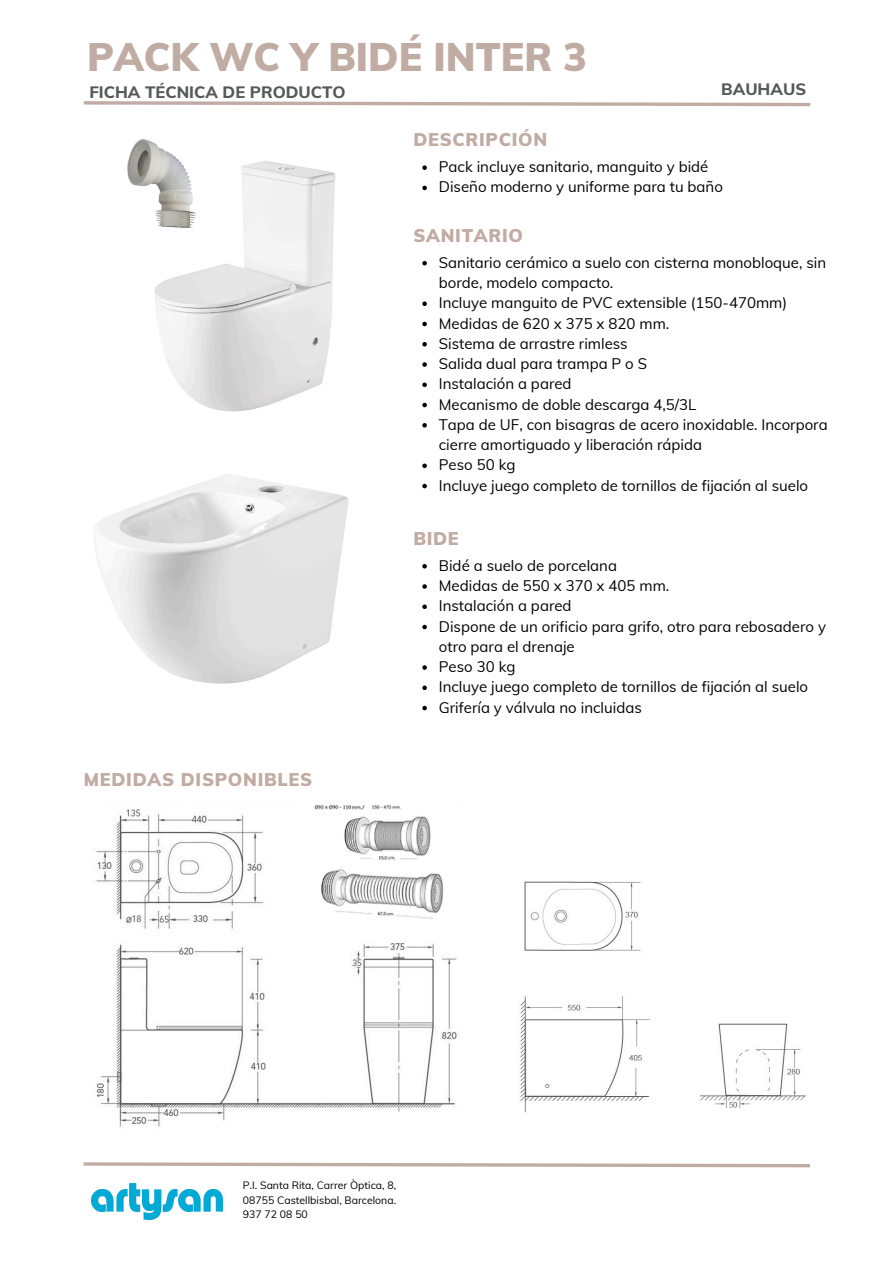
<style>
.page{position:relative;width:894px;height:1264px;background:#fff}
.page>*{position:absolute;margin:0;border:0;box-sizing:border-box;transform-origin:0 0}
.t1{font:900 39px "Muli";color:#c1aca4}
.t2{font:900 18px "Muli";letter-spacing:.04em;color:#c1aca4}
.t3{font:800 16.5px "Muli";color:#57585a}
.t4{font:15px/20.2px "Muli";color:#000}
.t5{font:10.5px "Muli";color:#000}
</style>
<div class="page">
<img style="left:92px;top:1183px;width:130px;height:35px">
<svg style="left:83px;top:1162px;width:727px;height:6px"></svg>
<svg style="left:83px;top:101px;width:728px;height:6px"></svg>
<img style="left:520px;top:881px;width:286px;height:232px">
<img style="left:94px;top:474px;width:255px;height:210px">
<img style="left:96px;top:805px;width:361px;height:322px">
<img style="left:127px;top:139px;width:209px;height:273px">
<svg style="left:422px;top:261px;width:5px;height:4px"></svg>
<svg style="left:422px;top:301px;width:5px;height:5px"></svg>
<svg style="left:422px;top:322px;width:5px;height:4px"></svg>
<svg style="left:422px;top:342px;width:5px;height:4px"></svg>
<svg style="left:422px;top:362px;width:5px;height:5px"></svg>
<svg style="left:422px;top:382px;width:5px;height:5px"></svg>
<svg style="left:422px;top:403px;width:5px;height:4px"></svg>
<svg style="left:422px;top:423px;width:5px;height:4px"></svg>
<svg style="left:422px;top:463px;width:5px;height:5px"></svg>
<svg style="left:422px;top:484px;width:5px;height:4px"></svg>
<svg style="left:422px;top:564px;width:5px;height:4px"></svg>
<svg style="left:422px;top:584px;width:5px;height:4px"></svg>
<svg style="left:422px;top:604px;width:5px;height:5px"></svg>
<svg style="left:422px;top:624px;width:5px;height:5px"></svg>
<svg style="left:422px;top:665px;width:5px;height:4px"></svg>
<svg style="left:422px;top:685px;width:5px;height:5px"></svg>
<svg style="left:422px;top:705px;width:5px;height:5px"></svg>
<svg style="left:422px;top:165px;width:5px;height:5px"></svg>
<svg style="left:422px;top:186px;width:5px;height:4px"></svg>
<p class="t1" style="left:87px;top:31px;width:501px">PACK WC Y BIDÉ INTER 3</p>
<h1 class="t3" style="left:89px;top:82px;width:258px">FICHA TÉCNICA DE PRODUCTO</h1>
<p class="t3" style="left:721px;top:78px;width:86px">BAUHAUS</p>
<p class="t2" style="left:413px;top:128px;width:135px">DESCRIPCIÓN</p>
<p class="t4" style="left:439px;top:156px;width:271px">Pack incluye sanitario, manguito y bidé</p>
<p class="t4" style="left:439px;top:177px;width:285px">Diseño moderno y uniforme para tu baño</p>
<p class="t2" style="left:413px;top:223px;width:111px">SANITARIO</p>
<p class="t2" style="left:84px;top:768px;width:230px">MEDIDAS DISPONIBLES</p>
<p class="t4" style="left:439px;top:252px;width:389px">Sanitario cerámico a suelo con cisterna monobloque, sin borde, modelo compacto.</p>
<p class="t4" style="left:439px;top:292px;width:349px">Incluye manguito de PVC extensible (150-470mm)</p>
<p class="t4" style="left:439px;top:313px;width:232px">Medidas de 620 x 375 x 820 mm.</p>
<p class="t4" style="left:439px;top:333px;width:190px">Sistema de arrastre rimless</p>
<p class="t4" style="left:439px;top:353px;width:210px">Salida dual para trampa P o S</p>
<p class="t4" style="left:439px;top:373px;width:134px">Instalación a pared</p>
<p class="t4" style="left:439px;top:394px;width:259px">Mecanismo de doble descarga 4,5/3L</p>
<p class="t4" style="left:439px;top:414px;width:390px">Tapa de UF, con bisagras de acero inoxidable. Incorpora cierre amortiguado y liberación rápida</p>
<p class="t4" style="left:439px;top:454px;width:78px">Peso 50 kg</p>
<p class="t4" style="left:439px;top:475px;width:370px">Incluye juego completo de tornillos de fijación al suelo</p>
<p class="t2" style="left:413px;top:526px;width:47px">BIDE</p>
<p class="t4" style="left:439px;top:555px;width:180px">Bidé a suelo de porcelana</p>
<p class="t4" style="left:439px;top:575px;width:232px">Medidas de 550 x 370 x 405 mm.</p>
<p class="t4" style="left:439px;top:595px;width:134px">Instalación a pared</p>
<h2 class="t4" style="left:439px;top:615px;width:388px">Dispone de un orificio para grifo, otro para rebosadero y otro para el drenaje</h2>
<p class="t4" style="left:439px;top:656px;width:78px">Peso 30 kg</p>
<p class="t4" style="left:439px;top:676px;width:370px">Incluye juego completo de tornillos de fijación al suelo</p>
<p class="t4" style="left:439px;top:696px;width:204px">Grifería y válvula no incluidas</p>
<h2 class="t5" style="left:243px;top:1178px;width:154px">P.I. Santa Rita, Carrer Òptica, 8,</h2>
<p class="t5" style="left:243px;top:1193px;width:155px">08755 Castellbisbal, Barcelona.</p>
<p class="t5" style="left:243px;top:1207px;width:66px">937 72 08 50</p>
</div>
